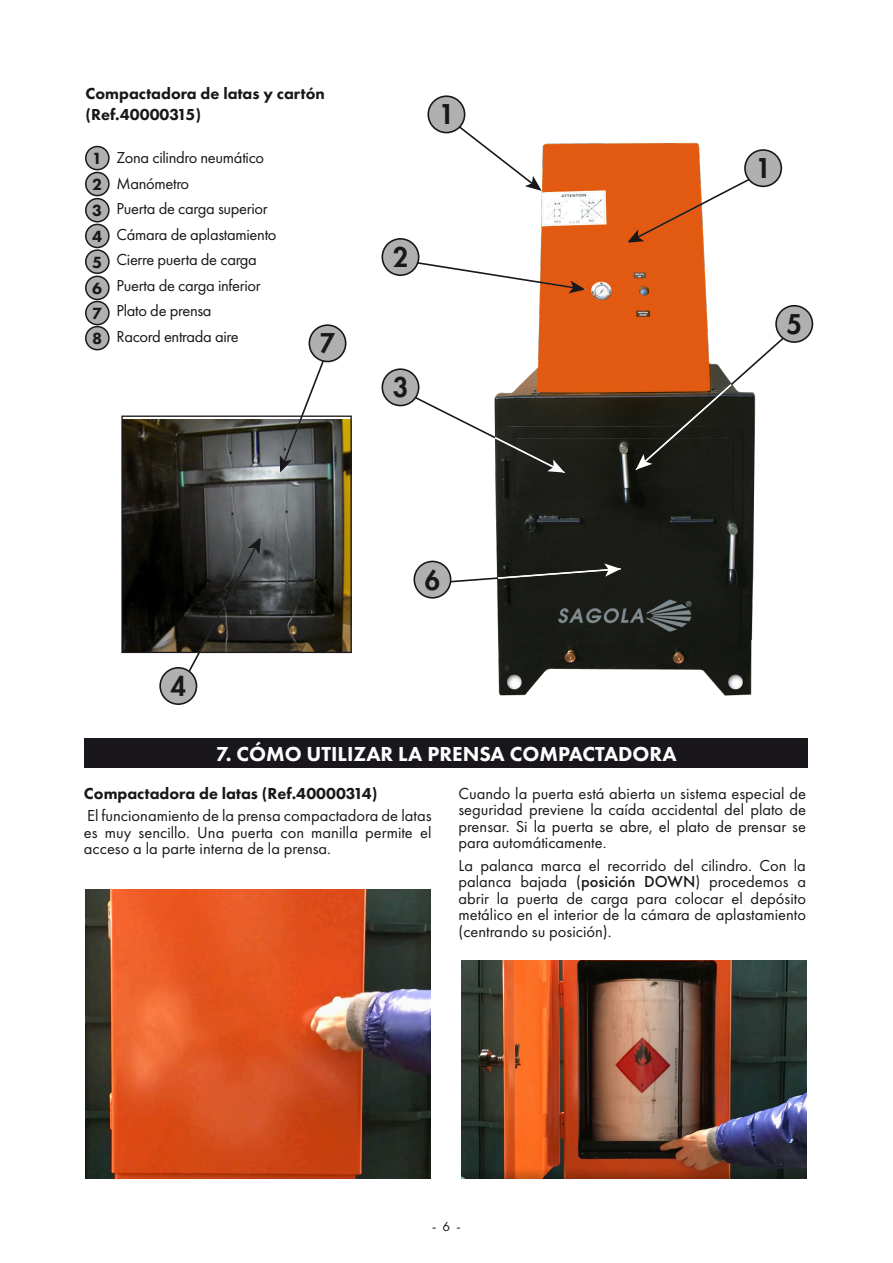
<style>
.page{position:relative;width:893px;height:1263px;background:#fff}
.page>*{position:absolute;margin:0;border:0;box-sizing:border-box;transform-origin:0 0}
.t1{font:800 26.4px "Futura";color:#1a171b}
.t2{font:800 21px "Futura PT";color:#fff}
.t3{font:800 16.8px/25.7px "Futura PT";color:#1a171b;text-align:justify}
.t4{font:16.5px/16.5px "Futura PT";letter-spacing:-.02em;color:#1a171b;text-align:justify}
.t5{font:800 16.5px/21px "Futura PT";color:#1a171b}
.t6{font:13.5px "Futura PT";color:#1a171c}
.s1{font-weight:500}
</style>
<div class="page">
<div style="left:84px;top:738px;width:723px;height:30px;background:#1a171c"></div>
<img style="left:123px;top:419px;width:227px;height:232px">
<img style="left:495px;top:142px;width:275px;height:554px">
<div style="left:86px;top:147px;width:23px;height:23px;background:#b1b0b0;border-radius:50%"></div>
<div style="left:85px;top:146px;width:25px;height:24px;border:2px solid #1a171b;border-radius:50%"></div>
<div style="left:86px;top:172px;width:23px;height:24px;background:#b1b0b0;border-radius:50%"></div>
<div style="left:85px;top:172px;width:25px;height:24px;border:2px solid #1a171b;border-radius:50%"></div>
<div style="left:86px;top:199px;width:23px;height:23px;background:#b1b0b0;border-radius:50%"></div>
<div style="left:85px;top:198px;width:25px;height:24px;border:2px solid #1a171b;border-radius:50%"></div>
<div style="left:86px;top:224px;width:23px;height:23px;background:#b1b0b0;border-radius:50%"></div>
<div style="left:85px;top:224px;width:25px;height:24px;border:2px solid #1a171b;border-radius:50%"></div>
<div style="left:86px;top:250px;width:23px;height:23px;background:#b1b0b0;border-radius:50%"></div>
<div style="left:85px;top:249px;width:25px;height:25px;border:2px solid #1a171b;border-radius:50%"></div>
<div style="left:86px;top:276px;width:23px;height:23px;background:#b1b0b0;border-radius:50%"></div>
<div style="left:85px;top:276px;width:25px;height:24px;border:2px solid #1a171b;border-radius:50%"></div>
<div style="left:86px;top:301px;width:23px;height:24px;background:#b1b0b0;border-radius:50%"></div>
<div style="left:85px;top:301px;width:25px;height:24px;border:2px solid #1a171b;border-radius:50%"></div>
<div style="left:86px;top:327px;width:23px;height:23px;background:#b1b0b0;border-radius:50%"></div>
<div style="left:85px;top:326px;width:25px;height:24px;border:2px solid #1a171b;border-radius:50%"></div>
<div style="left:121px;top:415px;width:231px;height:238px;border:1px solid #1a171b"></div>
<svg style="left:636px;top:325px;width:154px;height:145px"></svg>
<div style="left:776px;top:306px;width:36px;height:36px;background:#b1b0b0;border-radius:50%"></div>
<div style="left:775px;top:305px;width:38px;height:38px;border:2px solid #1a171b;border-radius:50%"></div>
<svg style="left:627px;top:169px;width:139px;height:74px"></svg>
<div style="left:745px;top:150px;width:36px;height:36px;background:#b1b0b0;border-radius:50%"></div>
<div style="left:744px;top:149px;width:38px;height:38px;border:2px solid #1a171b;border-radius:50%"></div>
<svg style="left:404px;top:258px;width:181px;height:35px"></svg>
<div style="left:382px;top:239px;width:37px;height:36px;background:#b1b0b0;border-radius:50%"></div>
<div style="left:381px;top:238px;width:38px;height:38px;border:2px solid #1a171b;border-radius:50%"></div>
<svg style="left:445px;top:115px;width:97px;height:76px"></svg>
<div style="left:428px;top:96px;width:37px;height:37px;background:#b1b0b0;border-radius:50%"></div>
<div style="left:427px;top:95px;width:38px;height:38px;border:2px solid #1a171b;border-radius:50%"></div>
<svg style="left:400px;top:388px;width:165px;height:85px"></svg>
<div style="left:382px;top:369px;width:37px;height:36px;background:#b1b0b0;border-radius:50%"></div>
<div style="left:381px;top:368px;width:38px;height:38px;border:2px solid #1a171b;border-radius:50%"></div>
<svg style="left:442px;top:563px;width:179px;height:22px"></svg>
<div style="left:414px;top:561px;width:37px;height:37px;background:#b1b0b0;border-radius:50%"></div>
<div style="left:413px;top:561px;width:38px;height:38px;border:2px solid #1a171b;border-radius:50%"></div>
<svg style="left:280px;top:345px;width:51px;height:128px"></svg>
<div style="left:309px;top:325px;width:37px;height:36px;background:#b1b0b0;border-radius:50%"></div>
<div style="left:309px;top:324px;width:37px;height:38px;border:2px solid #1a171b;border-radius:50%"></div>
<svg style="left:177px;top:537px;width:84px;height:154px"></svg>
<div style="left:160px;top:668px;width:36px;height:36px;background:#b1b0b0;border-radius:50%"></div>
<div style="left:159px;top:667px;width:38px;height:38px;border:2px solid #1a171b;border-radius:50%"></div>
<img style="left:85px;top:890px;width:345px;height:288px">
<img style="left:461px;top:961px;width:345px;height:217px">
<p class="t5" style="left:85px;top:83px;width:241px">Compactadora de latas y cartón (Ref.40000315)</p>
<p class="t4" style="left:117px;top:145px;width:162px;line-height:25.5px;text-align:left">Zona cilindro neumático<br>Manómetro<br>Puerta de carga superior<br>Cámara de aplastamiento<br>Cierre puerta de carga<br>Puerta de carga inferior<br>Plato de prensa<br>Racord entrada aire</p>
<p class="t3" style="left:92px;top:145px;width:12px">1<br>2<br>3<br>4<br>5<br>6<br>7<br>8</p>
<h1 class="t1" style="left:320px;top:326px;width:17px">7</h1>
<h1 class="t1" style="left:439px;top:97px;width:17px">1</h1>
<h1 class="t1" style="left:393px;top:240px;width:17px">2</h1>
<h1 class="t1" style="left:393px;top:370px;width:17px">3</h1>
<h1 class="t1" style="left:171px;top:668px;width:17px">4</h1>
<h1 class="t1" style="left:425px;top:562px;width:17px">6</h1>
<h1 class="t1" style="left:755px;top:151px;width:17px">1</h1>
<h1 class="t1" style="left:787px;top:306px;width:17px">5</h1>
<p class="t2" style="left:216px;top:741px;width:462px">7. CÓMO UTILIZAR LA PRENSA COMPACTADORA</p>
<p class="t5" style="left:84px;top:782px;width:295px">Compactadora de latas (Ref.40000314)</p>
<p class="t4" style="left:84px;top:807px;width:349px">El funcionamiento de la prensa compactadora de latas es muy sencillo. Una puerta con manilla permite el acceso a la parte interna de la prensa.</p>
<p class="t4" style="left:458px;top:785px;width:349px">Cuando la puerta está abierta un sistema especial de seguridad previene la caída accidental del plato de prensar. Si la puerta se abre, el plato de prensar se para automáticamente.</p>
<p class="t4" style="left:458px;top:857px;width:349px">La palanca marca el recorrido del cilindro. Con la palanca bajada (<span class="s1">posición DOWN</span>) procedemos a abrir la puerta de carga para colocar el depósito metálico en el interior de la cámara de aplastamiento (centrando su posición).</p>
<p class="t6" style="left:432px;top:1218px;width:30px">- 6 -</p>
</div>
